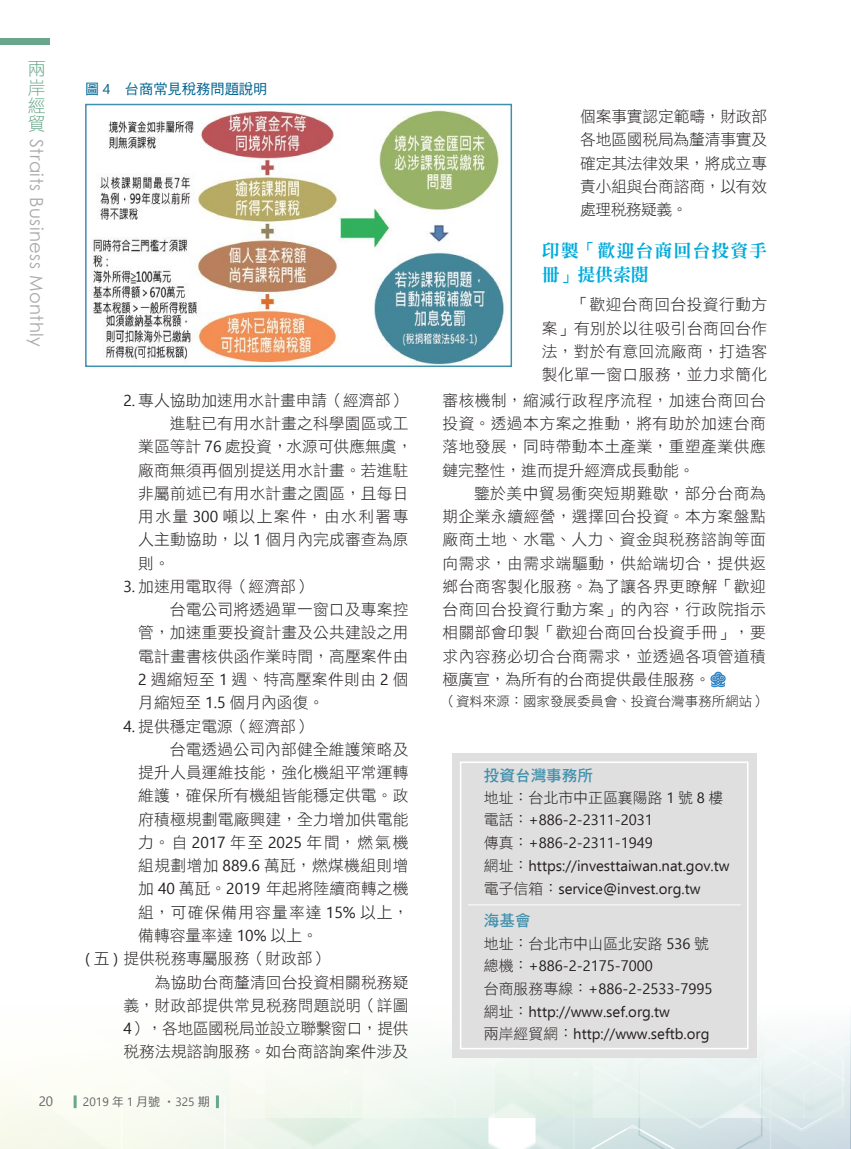
<style>
.page{position:relative;width:851px;height:1149px;background:#fff}
.page>*{position:absolute;margin:0;border:0;box-sizing:border-box;transform-origin:0 0}
.t1{font:18px "Century Gothic";letter-spacing:.025em;color:#aaaaac}
.t2{font:18px/24px "DF Ming Std W9";letter-spacing:.055em;color:#00aada}
.t3{font:18px/18.5px "DF Hei Std W3";color:#68a78b;text-align:justify}
.t4{font:15.75px/23.2px "DF Hei Std W3";letter-spacing:.01em;color:#241f1f;text-align:justify}
.t5{font:15.75px "DF Hei Std W3";letter-spacing:-.025em;color:#241f1f}
.t6{font:15.75px "DF Hei Std W3";letter-spacing:.09em;color:#241f1f}
.t7{font:15.75px "DF Hei Std W3";letter-spacing:.07em;color:#241f1f}
.t8{font:15.6px "DF Hei Std W7";color:#3f90ac}
.t9{font:14.85px/22.6px "Ebrima";color:#241f1f}
.t10{font:14.85px "DF Hei Std W3";color:#241f1f}
.t11{font:14.25px "DF Hei Std W5";color:#006390}
.t12{font:13.5px "DF Hei Std W3";color:#241f1f}
.t13{font:13.5px "Ebrima";color:#656365}
.t14{font:12px "Nirmala UI";color:#656365}
.s1{font-family:"Nirmala UI"}
.s2{font-family:"Ebrima"}
.s3{font-family:"DF Hei Std W5"}
.s4{font-family:"DF Ming Std W7"}
.s5{font-family:"DF Hei Std W3"}
</style>
<div class="page">
<div style="left:0;top:38px;width:50px;height:7px;background:#68a78b"></div>
<svg style="left:0;top:1003px;width:851px;height:146px"></svg>
<div style="left:452px;top:753px;width:304px;height:304px;background:#e0dfdf"></div>
<div style="left:460px;top:761px;width:288px;height:288px;border:2px solid #fff"></div>
<hr style="left:467px;top:904px;width:273px;height:1px;background:#fff">
<img style="left:92px;top:110px;width:413px;height:254px">
<div style="left:85px;top:104px;width:427px;height:263px;border:2px solid #3f90ac"></div>
<svg style="left:710px;top:671px;width:15px;height:16px"></svg>
<p class="t3" style="left:28px;top:59px;width:19px">兩岸經貿</p>
<p class="t1" style="left:49px;top:139px;width:209px;rotate:90deg">Straits Business Monthly</p>
<p class="t11" style="left:85px;top:81px;width:184px">圖 <span class="s1">4</span> 台商常見稅務問題說明</p>
<p class="t4" style="left:123px;top:388px;width:284px"><span class="s2">2.</span> 專人協助加速用水計畫申請（經濟部）</p>
<p class="t4" style="left:170px;top:411px;width:240px">進駐已有用水計畫之科學園區或工</p>
<p class="t4" style="left:138px;top:434px;width:275px">業區等計 <span class="s2">76</span> 處投資，水源可供應無虞，</p>
<p class="t4" style="left:138px;top:458px;width:272px">廠商無須再個別提送用水計畫。若進駐</p>
<p class="t4" style="left:138px;top:481px;width:272px">非屬前述已有用水計畫之園區，且每日</p>
<p class="t6" style="left:138px;top:508px;width:271px">用水量 <span class="s2">300</span> 噸以上案件，由水利署專</p>
<p class="t4" style="left:138px;top:527px;width:272px">人主動協助，以 <span class="s2">1</span> 個月內完成審查為原</p>
<p class="t4" style="left:138px;top:551px;width:33px">則。</p>
<p class="t4" style="left:123px;top:574px;width:190px"><span class="s2">3.</span> 加速用電取得（經濟部）</p>
<p class="t4" style="left:170px;top:597px;width:240px">台電公司將透過單一窗口及專案控</p>
<p class="t4" style="left:138px;top:620px;width:272px">管，加速重要投資計畫及公共建設之用</p>
<p class="t4" style="left:138px;top:644px;width:272px">電計畫書核供函作業時間，高壓案件由</p>
<p class="t4" style="left:138px;top:667px;width:272px"><span class="s2">2</span> 週縮短至 <span class="s2">1</span> 週、特高壓案件則由 <span class="s2">2</span> 個</p>
<p class="t4" style="left:138px;top:690px;width:187px">月縮短至 <span class="s2">1.5</span> 個月內函復。</p>
<p class="t4" style="left:123px;top:713px;width:190px"><span class="s2">4.</span> 提供穩定電源（經濟部）</p>
<p class="t4" style="left:170px;top:737px;width:240px">台電透過公司內部健全維護策略及</p>
<p class="t4" style="left:138px;top:760px;width:272px">提升人員運維技能，強化機組平常運轉</p>
<p class="t4" style="left:138px;top:783px;width:271px">維護，確保所有機組皆能穩定供電。政</p>
<p class="t4" style="left:138px;top:806px;width:272px">府積極規劃電廠興建，全力增加供電能</p>
<p class="t4" style="left:138px;top:830px;width:272px">力。自 <span class="s2">2017</span> 年至 <span class="s2">2025</span> 年間，燃氣機</p>
<p class="t4" style="left:138px;top:853px;width:272px">組規劃增加 <span class="s2">889.6</span> 萬瓩，燃煤機組則增</p>
<p class="t4" style="left:138px;top:876px;width:271px">加 <span class="s2">40</span> 萬瓩。<span class="s2">2019</span> 年起將陸續商轉之機</p>
<p class="t7" style="left:138px;top:903px;width:272px">組，可確保備用容量率達 <span class="s2">15%</span> 以上，</p>
<p class="t4" style="left:138px;top:923px;width:181px">備轉容量率達 <span class="s2">10%</span> 以上。</p>
<p class="t4" style="left:85px;top:946px;width:245px"><span class="s2">(</span> 五 <span class="s2">)</span> 提供稅務專屬服務（財政部）</p>
<p class="t4" style="left:155px;top:969px;width:255px">為協助台商釐清回台投資相關稅務疑</p>
<p class="t4" style="left:123px;top:992px;width:286px">義，財政部提供常見稅務問題說明（詳圖</p>
<p class="t5" style="left:123px;top:1019px;width:286px"><span class="s2">4</span>），各地區國稅局並設立聯繫窗口，提供</p>
<p class="t4" style="left:123px;top:1039px;width:286px">稅務法規諮詢服務。如台商諮詢案件涉及</p>
<p class="t13" style="left:39px;top:1091px;width:16px">20</p>
<p class="t14" style="left:83px;top:1091px;width:128px">2019 <span class="s3">年</span> 1 <span class="s3">月號 ‧</span>325 <span class="s3">期</span></p>
<p class="t4" style="left:580px;top:104px;width:189px">個案事實認定範疇，財政部各地區國稅局為釐清事實及確定其法律效果，將成立專責小組與台商諮商，以有效處理稅務疑義。</p>
<p class="t2" style="left:541px;top:238px;width:227px">印製<span class="s4">「</span>歡迎台商回台投資手冊<span class="s4">」</span>提供索閱</p>
<p class="t4" style="left:541px;top:293px;width:227px;text-indent:31px">「歡迎台商回台投資行動方案」有別於以往吸引台商回台作法，對於有意回流廠商，打造客製化單一窗口服務，並力求簡化</p>
<p class="t4" style="left:442px;top:388px;width:325px">審核機制，縮減行政程序流程，加速台商回台投資。透過本方案之推動，將有助於加速台商落地發展，同時帶動本土產業，重塑產業供應鏈完整性，進而提升經濟成長動能。</p>
<p class="t4" style="left:442px;top:481px;width:325px;text-indent:31px">鑒於美中貿易衝突短期難歇，部分台商為期企業永續經營，選擇回台投資。本方案盤點廠商土地、水電、人力、資金與稅務諮詢等面向需求，由需求端驅動，供給端切合，提供返鄉台商客製化服務。為了讓各界更瞭解「歡迎台商回台投資行動方案」的內容，行政院指示相關部會印製「歡迎台商回台投資手冊」，要求內容務必切合台商需求，並透過各項管道積極廣宣，為所有的台商提供最佳服務。</p>
<p class="t12" style="left:442px;top:694px;width:325px">（資料來源：國家發展委員會、投資台灣事務所網站）</p>
<p class="t8" style="left:484px;top:766px;width:111px">投資台灣事務所</p>
<p class="t10" style="left:484px;top:789px;width:241px">地址：台北市中正區襄陽路 <span class="s2">1</span> 號 <span class="s2">8</span> 樓</p>
<p class="t9" style="left:484px;top:808px;width:247px"><span class="s5">電話：</span>+886-2-2311-2031<br><span class="s5">傳真：</span>+886-2-2311-1949<br><span class="s5">網址：</span>https://investtaiwan.nat.gov.tw<span class="s5">電子信箱：</span>service@invest.org.tw</p>
<p class="t8" style="left:484px;top:912px;width:48px">海基會</p>
<p class="t10" style="left:484px;top:934px;width:227px">地址：台北市中山區北安路 <span class="s2">536</span> 號</p>
<p class="t9" style="left:484px;top:954px;width:230px"><span class="s5">總機：</span>+886-2-2175-7000<br><span class="s5">台商服務專線：</span>+886-2-2533-7995<span class="s5">網址：</span>http://www.sef.org.tw<br><span class="s5">兩岸經貿網：</span>http://www.seftb.org</p>
</div>
